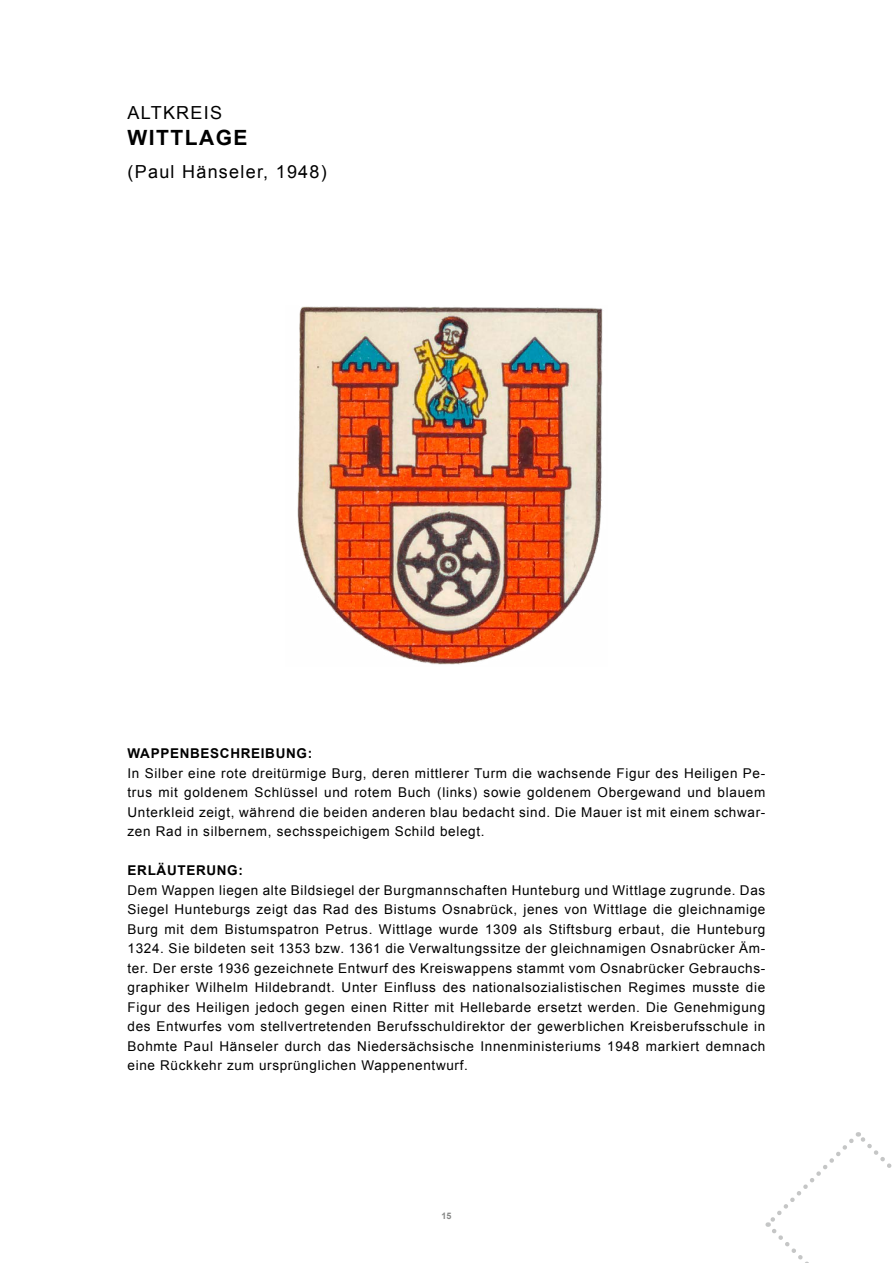
<style>
.page{position:relative;width:893px;height:1263px;background:#fff}
.page>*{position:absolute;margin:0;border:0;box-sizing:border-box;transform-origin:0 0}
.t1{font:700 21px "Arial";letter-spacing:.07em;color:#000}
.t2{font:18px "Arial";letter-spacing:.07em;color:#000}
.t3{font:13.5px/19.5px "Arial";letter-spacing:.05em;color:#000;text-align:justify}
.t4{font:700 13.5px "Arial";letter-spacing:.05em;color:#000}
.t5{font:700 9px "Arial";color:#868786}
</style>
<div class="page">
<svg style="left:765px;top:1132px;width:127px;height:131px"></svg>
<img style="left:297px;top:306px;width:306px;height:359px">
<h2 class="t2" style="left:128px;top:101px;width:96px">ALTKREIS</h2>
<h1 class="t1" style="left:128px;top:123px;width:121px">WITTLAGE</h1>
<h2 class="t2" style="left:128px;top:160px;width:201px">(Paul Hänseler, 1948)</h2>
<p class="t4" style="left:128px;top:745px;width:186px">WAPPENBESCHREIBUNG:</p>
<p class="t3" style="left:128px;top:763px;width:639px">In Silber eine rote dreitürmige Burg, deren mittlerer Turm die wachsende Figur des Heiligen Pe&shy;trus mit goldenem Schlüssel und rotem Buch (links) sowie goldenem Obergewand und blauem Unterkleid zeigt, während die beiden anderen blau bedacht sind. Die Mauer ist mit einem schwar&shy;zen Rad in silbernem, sechsspeichigem Schild belegt.</p>
<p class="t4" style="left:128px;top:862px;width:117px">ERLÄUTERUNG:</p>
<p class="t3" style="left:128px;top:880px;width:639px">Dem Wappen liegen alte Bildsiegel der Burgmannschaften Hunteburg und Wittlage zugrunde. Das Siegel Hunteburgs zeigt das Rad des Bistums Osnabrück, jenes von Wittlage die gleichnamige Burg mit dem Bistumspatron Petrus. Wittlage wurde 1309 als Stiftsburg erbaut, die Hunteburg 1324. Sie bildeten seit 1353 bzw. 1361 die Verwaltungssitze der gleichnamigen Osnabrücker Äm&shy;ter. Der erste 1936 gezeichnete Entwurf des Kreiswappens stammt vom Osnabrücker Gebrauchs&shy;graphiker Wilhelm Hildebrandt. Unter Einfluss des nationalsozialistischen Regimes musste die Figur des Heiligen jedoch gegen einen Ritter mit Hellebarde ersetzt werden. Die Genehmigung des Entwurfes vom stellvertretenden Berufsschuldirektor der gewerblichen Kreisberufsschule in Bohmte Paul Hänseler durch das Niedersächsische Innenministeriums 1948 markiert demnach eine Rückkehr zum ursprünglichen Wappenentwurf.</p>
<p class="t5" style="left:441px;top:1210px;width:12px">15</p>
</div>
